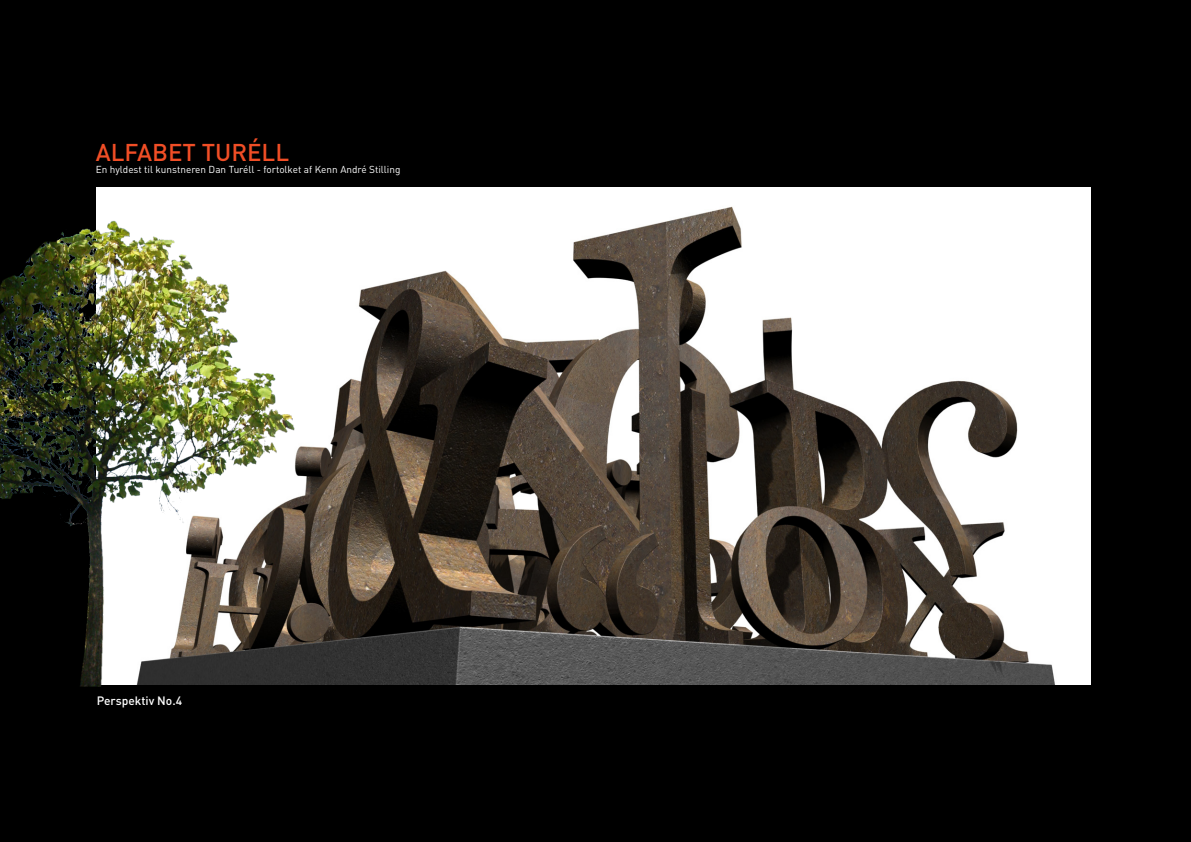
<style>
.page{position:relative;width:1191px;height:842px;background:#000}
.page>*{position:absolute;margin:0;border:0;box-sizing:border-box;transform-origin:0 0}
.t1{font:500 24px "DINOT";color:#f14e26}
.t2{font:500 12px "DINOT";color:#fff}
.t3{font:10px "DINOT";color:#fff}
</style>
<div class="page">
<img style="left:299px;top:187px;width:776px;height:498px">
<img style="left:0;top:187px;width:299px;height:500px">
<p class="t1" style="left:96px;top:136px;width:195px">ALFABET TURÉLL</p>
<p class="t3" style="left:96px;top:162px;width:306px">En hyldest til kunstneren Dan Turéll - fortolket af Kenn André Stilling</p>
<p class="t2" style="left:97px;top:693px;width:87px">Perspektiv No.4</p>
</div>
